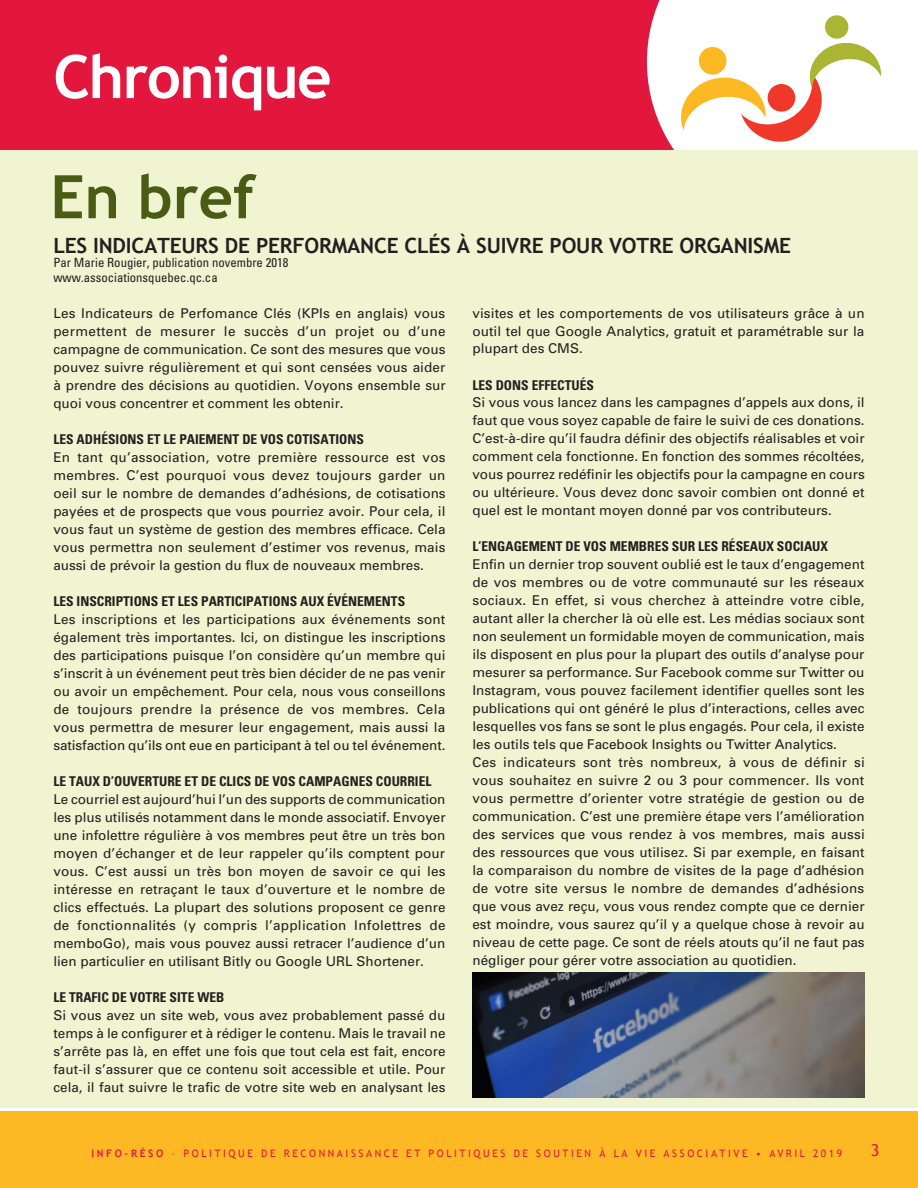
<style>
.page{position:relative;width:918px;height:1188px;background:#fff}
.page>*{position:absolute;margin:0;border:0;box-sizing:border-box;transform-origin:0 0}
.t1{font:700 60px "Trebuchet MS";letter-spacing:-.025em;color:#fff}
.t2{font:700 60px "Trebuchet MS";color:#495b14}
.t3{font:700 21px "Trebuchet MS";letter-spacing:-.01em;color:#231f20}
.t4{font:16.5px "Trebuchet MS";color:#e3173e}
.t5{font:13.5px/18px "Univers";color:#231f20;text-align:justify}
.t6{font:700 condensed 13.5px "Univers";color:#231f20}
.t7{font:condensed 12.75px/14.2px "Univers";color:#231f20}
.t8{font:10.35px "Trebuchet MS";letter-spacing:.25em;color:#e3173e}
.s1{font-weight:700}
</style>
<div class="page">
<div style="left:0;top:0;width:918px;height:151px;background:#e3173e"></div>
<svg style="left:647px;top:0;width:271px;height:151px;background:#fcedef"></svg>
<div style="left:0;top:1110px;width:918px;height:78px;background:#fdb924"></div>
<div style="left:0;top:151px;width:918px;height:957px;background:#f0f4d1"></div>
<svg style="left:678px;top:14px;width:203px;height:134px;background:#f8e5d0"></svg>
<hr style="left:0;top:1108px;width:918px;height:3px;background:#fff">
<img style="left:473px;top:972px;width:392px;height:125px">
<h1 class="t1" style="left:53px;top:39px;width:280px">Chronique</h1>
<h1 class="t2" style="left:50px;top:159px;width:206px">En bref</h1>
<h2 class="t3" style="left:53px;top:233px;width:739px">LES INDICATEURS DE PERFORMANCE CLÉS À SUIVRE POUR VOTRE ORGANISME</h2>
<p class="t7" style="left:53px;top:255px;width:237px">Par Marie Rougier, publication novembre 2018 www.associationsquebec.qc.ca</p>
<p class="t5" style="left:53px;top:304px;width:394px">Les Indicateurs de Perfomance Clés (KPIs en anglais) vous permettent de mesurer le succès d’un projet ou d’une campagne de communication. Ce sont des mesures que vous pouvez suivre régulièrement et qui sont censées vous aider à prendre des décisions au quotidien. Voyons ensemble sur quoi vous concentrer et comment les obtenir.</p>
<p class="t6" style="left:53px;top:431px;width:312px">LES ADHÉSIONS ET LE PAIEMENT DE VOS COTISATIONS</p>
<p class="t5" style="left:53px;top:448px;width:394px">En tant qu’association, votre première ressource est vos membres. C’est pourquoi vous devez toujours garder un oeil sur le nombre de demandes d’adhésions, de cotisations payées et de prospects que vous pourriez avoir. Pour cela, il vous faut un système de gestion des membres efficace. Cela vous permettra non seulement d’estimer vos revenus, mais aussi de prévoir la gestion du flux de nouveaux membres.</p>
<p class="t6" style="left:53px;top:593px;width:353px">LES INSCRIPTIONS ET LES PARTICIPATIONS AUX ÉVÉNEMENTS</p>
<p class="t5" style="left:53px;top:610px;width:394px">Les inscriptions et les participations aux événements sont également très importantes. Ici, on distingue les inscriptions des participations puisque l’on considère qu’un membre qui s’inscrit à un événement peut très bien décider de ne pas venir ou avoir un empêchement. Pour cela, nous vous conseillons de toujours prendre la présence de vos membres. Cela vous permettra de mesurer leur engagement, mais aussi la satisfaction qu’ils ont eue en participant à tel ou tel événement.</p>
<p class="t6" style="left:53px;top:772px;width:380px">LE TAUX D’OUVERTURE ET DE CLICS DE VOS CAMPAGNES COURRIEL</p>
<p class="t5" style="left:53px;top:790px;width:394px">Le courriel est aujourd’hui l’un des supports de communication les plus utilisés notamment dans le monde associatif. Envoyer une infolettre régulière à vos membres peut être un très bon moyen d’échanger et de leur rappeler qu’ils comptent pour vous. C’est aussi un très bon moyen de savoir ce qui les intéresse en retraçant le taux d’ouverture et le nombre de clics effectués. La plupart des solutions proposent ce genre de fonctionnalités (y compris l’application Infolettres de memboGo), mais vous pouvez aussi retracer l’audience d’un lien particulier en utilisant Bitly ou Google URL Shortener.</p>
<p class="t6" style="left:53px;top:988px;width:173px">LE TRAFIC DE VOTRE SITE WEB</p>
<p class="t5" style="left:53px;top:1006px;width:394px">Si vous avez un site web, vous avez probablement passé du temps à le configurer et à rédiger le contenu. Mais le travail ne s’arrête pas là, en effet une fois que tout cela est fait, encore faut-il s’assurer que ce contenu soit accessible et utile. Pour cela, il faut suivre le trafic de votre site web en analysant les</p>
<p class="t5" style="left:472px;top:303px;width:394px">visites et les comportements de vos utilisateurs grâce à un outil tel que Google Analytics, gratuit et paramétrable sur la plupart des CMS.</p>
<p class="t6" style="left:472px;top:376px;width:123px">LES DONS EFFECTUÉS</p>
<p class="t5" style="left:472px;top:393px;width:394px">Si vous vous lancez dans les campagnes d’appels aux dons, il faut que vous soyez capable de faire le suivi de ces donations.<br>C’est-à-dire qu’il faudra définir des objectifs réalisables et voir comment cela fonctionne. En fonction des sommes récoltées, vous pourrez redéfinir les objectifs pour la campagne en cours ou ultérieure. Vous devez donc savoir combien ont donné et quel est le montant moyen donné par vos contributeurs.</p>
<p class="t6" style="left:472px;top:538px;width:357px">L’ENGAGEMENT DE VOS MEMBRES SUR LES RÉSEAUX SOCIAUX</p>
<p class="t5" style="left:472px;top:555px;width:394px;text-align:left">Enfin un dernier trop souvent oublié est le taux d’engagement de vos membres ou de votre communauté sur les réseaux sociaux. En effet, si vous cherchez à atteindre votre cible, autant aller la chercher là où elle est. Les médias sociaux sont non seulement un formidable moyen de communication, mais ils disposent en plus pour la plupart des outils d’analyse pour mesurer sa performance. Sur Facebook comme sur Twitter ou Instagram, vous pouvez facilement identifier quelles sont les publications qui ont généré le plus d’interactions, celles avec lesquelles vos fans se sont le plus engagés. Pour cela, il existe les outils tels que Facebook Insights ou Twitter Analytics.<br>Ces indicateurs sont très nombreux, à vous de définir si vous souhaitez en suivre 2 ou 3 pour commencer. Ils vont vous permettre d’orienter votre stratégie de gestion ou de communication. C’est une première étape vers l’amélioration des services que vous rendez à vos membres, mais aussi des ressources que vous utilisez. Si par exemple, en faisant la comparaison du nombre de visites de la page d’adhésion de votre site versus le nombre de demandes d’adhésions que vous avez reçu, vous vous rendez compte que ce dernier est moindre, vous saurez qu’il y a quelque chose à revoir au niveau de cette page. Ce sont de réels atouts qu’il ne faut pas négliger pour gérer votre association au quotidien.</p>
<p class="t8" style="left:91px;top:1147px;width:752px"><span class="s1">INFO-RÉSO</span> – POLITIQUE DE RECONNAISSANCE ET POLITIQUES DE SOUTIEN À LA VIE ASSOCIATIVE • AVRIL 2019</p>
<p class="t4" style="left:871px;top:1140px;width:10px">3</p>
</div>
